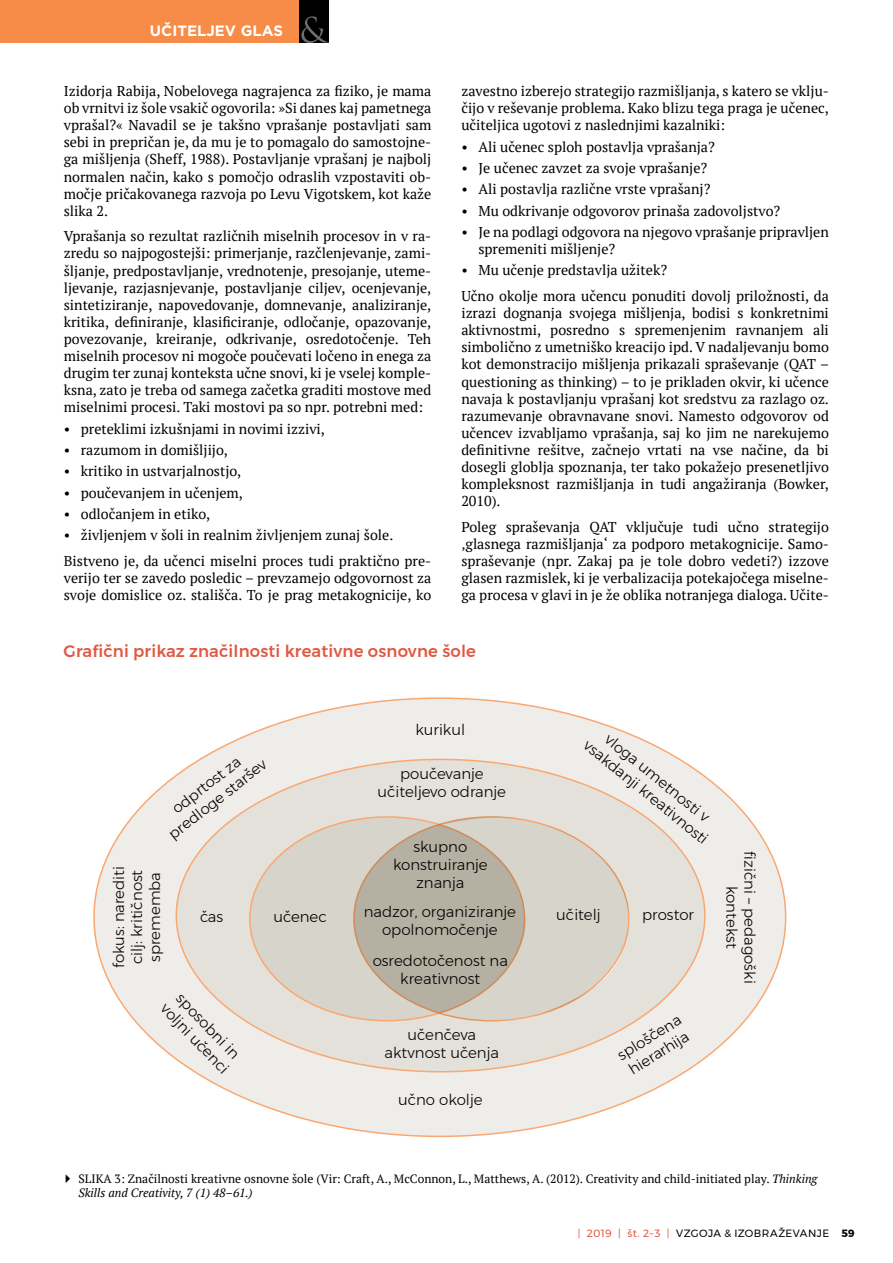
<style>
.page{position:relative;width:893px;height:1263px;background:#fff}
.page>*{position:absolute;margin:0;border:0;box-sizing:border-box;transform-origin:0 0}
.t1{font:500 16.5px "Montserrat";letter-spacing:.005em;color:#e05942}
.t2{font:300 15px/18px "Montserrat";color:#000;text-align:center}
.t3{font:700 15px "Gotham";color:#fff}
.t4{font:14.25px/17.1px "PT Serif";color:#000;text-align:justify}
.t5{font:12px/14.4px "PT Serif";color:#000}
.t6{font:10.5px "Montserrat";letter-spacing:.04em;color:#000}
.t7{font:700 10.5px "Montserrat";color:#000}
.s1{font-style:italic}
.s2{color:#e05942}
</style>
<div class="page">
<div style="left:0;top:0;width:299px;height:43px;background:#f68c47"></div>
<div style="left:299px;top:0;width:29px;height:43px;background:#000"></div>
<svg style="left:301px;top:16px;width:27px;height:27px"></svg>
<div style="left:94px;top:698px;width:692px;height:438px;background:#efedea;border-radius:50%"></div>
<div style="left:176px;top:759px;width:529px;height:313px;background:#e3e1da;border-radius:50%"></div>
<svg style="left:441px;top:816px;width:189px;height:215px"></svg>
<div style="left:250px;top:817px;width:275px;height:204px;background:#d7d4cb;border-radius:50%"></div>
<svg style="left:354px;top:817px;width:275px;height:204px;fill:#b5b0a1"></svg>
<p class="t3" style="left:150px;top:22px;width:135px">UČITELJEV GLAS</p>
<p class="t4" style="left:64px;top:82px;width:369px">Izidorja Rabija, Nobelovega nagrajenca za fiziko, je mama ob vrnitvi iz šole vsakič ogovorila: »Si danes kaj pametnega vprašal?« Navadil se je takšno vprašanje postavljati sam sebi in prepričan je, da mu je to pomagalo do samostojne&shy;ga mišljenja (Sheff, 1988). Postavljanje vprašanj je najbolj normalen način, kako s pomočjo odraslih vzpostaviti ob&shy;močje pričakovanega razvoja po Levu Vigotskem, kot kaže slika 2.</p>
<p class="t4" style="left:64px;top:228px;width:369px">Vprašanja so rezultat različnih miselnih procesov in v ra&shy;zredu so najpogostejši: primerjanje, razčlenjevanje, zami&shy;šljanje, predpostavljanje, vrednotenje, presojanje, uteme&shy;ljevanje, razjasnjevanje, postavljanje ciljev, ocenjevanje, sintetiziranje, napovedovanje, domnevanje, analiziranje, kritika, definiranje, klasificiranje, odločanje, opazovanje, povezovanje, kreiranje, odkrivanje, osredotočenje. Teh miselnih procesov ni mogoče poučevati ločeno in enega za drugim ter zunaj konteksta učne snovi, ki je vselej komple&shy;ksna, zato je treba od samega začetka graditi mostove med miselnimi procesi. Taki mostovi pa so npr. potrebni med:</p>
<p class="t4" style="left:64px;top:420px;width:263px">• preteklimi izkušnjami in novimi izzivi,</p>
<p class="t4" style="left:64px;top:441px;width:166px">• razumom in domišljijo,</p>
<p class="t4" style="left:64px;top:463px;width:179px">• kritiko in ustvarjalnostjo,</p>
<p class="t4" style="left:64px;top:484px;width:181px">• poučevanjem in učenjem,</p>
<p class="t4" style="left:64px;top:505px;width:148px">• odločanjem in etiko,</p>
<p class="t4" style="left:64px;top:522px;width:369px;line-height:25.7px">• življenjem v šoli in realnim življenjem zunaj šole.<br>Bistveno je, da učenci miselni proces tudi praktično pre-</p>
<p class="t4" style="left:64px;top:569px;width:369px">verijo ter se zavedo posledic – prevzamejo odgovornost za svoje domislice oz. stališča. To je prag metakognicije, ko</p>
<p class="t4" style="left:461px;top:82px;width:369px">zavestno izberejo strategijo razmišljanja, s katero se vklju&shy;čijo v reševanje problema. Kako blizu tega praga je učenec, učiteljica ugotovi z naslednjimi kazalniki:</p>
<p class="t4" style="left:461px;top:138px;width:255px">• Ali učenec sploh postavlja vprašanja?</p>
<p class="t4" style="left:461px;top:159px;width:247px">• Je učenec zavzet za svoje vprašanje?</p>
<p class="t4" style="left:461px;top:180px;width:251px">• Ali postavlja različne vrste vprašanj?</p>
<p class="t4" style="left:461px;top:202px;width:320px">• Mu odkrivanje odgovorov prinaša zadovoljstvo?</p>
<p class="t4" style="left:478px;top:223px;width:352px;text-indent:-17px">• Je na podlagi odgovora na njegovo vprašanje pripravljen spremeniti mišljenje?</p>
<p class="t4" style="left:461px;top:257px;width:369px;line-height:25.7px">• Mu učenje predstavlja užitek?<br>Učno okolje mora učencu ponuditi dovolj priložnosti, da</p>
<p class="t4" style="left:461px;top:304px;width:369px">izrazi dognanja svojega mišljenja, bodisi s konkretnimi aktivnostmi, posredno s spremenjenim ravnanjem ali simbolično z umetniško kreacijo ipd. V nadaljevanju bomo kot demonstracijo mišljenja prikazali spraševanje (QAT – questioning as thinking) – to je prikladen okvir, ki učence navaja k postavljanju vprašanj kot sredstvu za razlago oz. razumevanje obravnavane snovi. Namesto odgovorov od učencev izvabljamo vprašanja, saj ko jim ne narekujemo definitivne rešitve, začnejo vrtati na vse načine, da bi dosegli globlja spoznanja, ter tako pokažejo presenetljivo kompleksnost razmišljanja in tudi angažiranja (Bowker, 2010).</p>
<p class="t4" style="left:461px;top:518px;width:369px">Poleg spraševanja QAT vključuje tudi učno strategijo ‚glasnega razmišljanja‘ za podporo metakognicije. Samo&shy;spraševanje (npr. Zakaj pa je tole dobro vedeti?) izzove glasen razmislek, ki je verbalizacija potekajočega miselne&shy;ga procesa v glavi in je že oblika notranjega dialoga. Učite-</p>
<p class="t1" style="left:64px;top:638px;width:414px">Grafični prikaz značilnosti kreativne osnovne šole</p>
<p class="t2" style="left:415px;top:720px;width:51px">kurikul</p>
<p class="t2" style="left:603px;top:722px;width:157px;rotate:39deg">vloga umetnosti v vsakdanji kreativnosti</p>
<p class="t2" style="left:154px;top:814px;width:123px;rotate:-38deg">odp rtos t za predloge staršev</p>
<p class="t2" style="left:377px;top:764px;width:130px">poučevanje učiteljevo odranje</p>
<p class="t2" style="left:393px;top:837px;width:96px">skupno konstruiranje znanja</p>
<p class="t2" style="left:110px;top:968px;width:104px;text-align:left;rotate:-90deg">fokus: narediti cilj: kritičnost sprememba</p>
<p class="t2" style="left:364px;top:903px;width:154px">nadzor, organiziranje opolnomočenje</p>
<p class="t2" style="left:200px;top:907px;width:25px">čas</p>
<p class="t2" style="left:273px;top:907px;width:55px">učenec</p>
<p class="t2" style="left:556px;top:906px;width:47px">učitelj</p>
<p class="t2" style="left:642px;top:906px;width:53px">prostor</p>
<p class="t2" style="left:373px;top:951px;width:137px">osredotočenost na kreativnost</p>
<p class="t2" style="left:183px;top:987px;width:92px;text-align:left;rotate:46deg">sposobni in voljni učenci</p>
<p class="t2" style="left:385px;top:1025px;width:116px">učenčeva aktvnost učenja</p>
<p class="t2" style="left:398px;top:1090px;width:86px">učno okolje</p>
<p class="t2" style="left:614px;top:1049px;width:76px;text-align:left;rotate:-32deg">sploščena hierarhija</p>
<p class="t2" style="left:759px;top:851px;width:134px;rotate:90deg">fizični – pedagoški kontekst</p>
<p class="t5" style="left:79px;top:1171px;width:740px">SLIKA 3: Značilnosti kreativne osnovne šole (Vir: Craft, A., McConnon, L., Matthews, A. (2012). Creativity and child-initiated play. <span class="s1">Thinking<br>Skills and Creativity, 7 (1) 48–61.)</span></p>
<p class="t6" style="left:578px;top:1225px;width:251px"><span class="s2">| 2019 | ŠT. 2–3 |</span> VZGOJA &amp; IZOBRAŽEVANJE</p>
<p class="t7" style="left:841px;top:1225px;width:15px">59</p>
</div>
